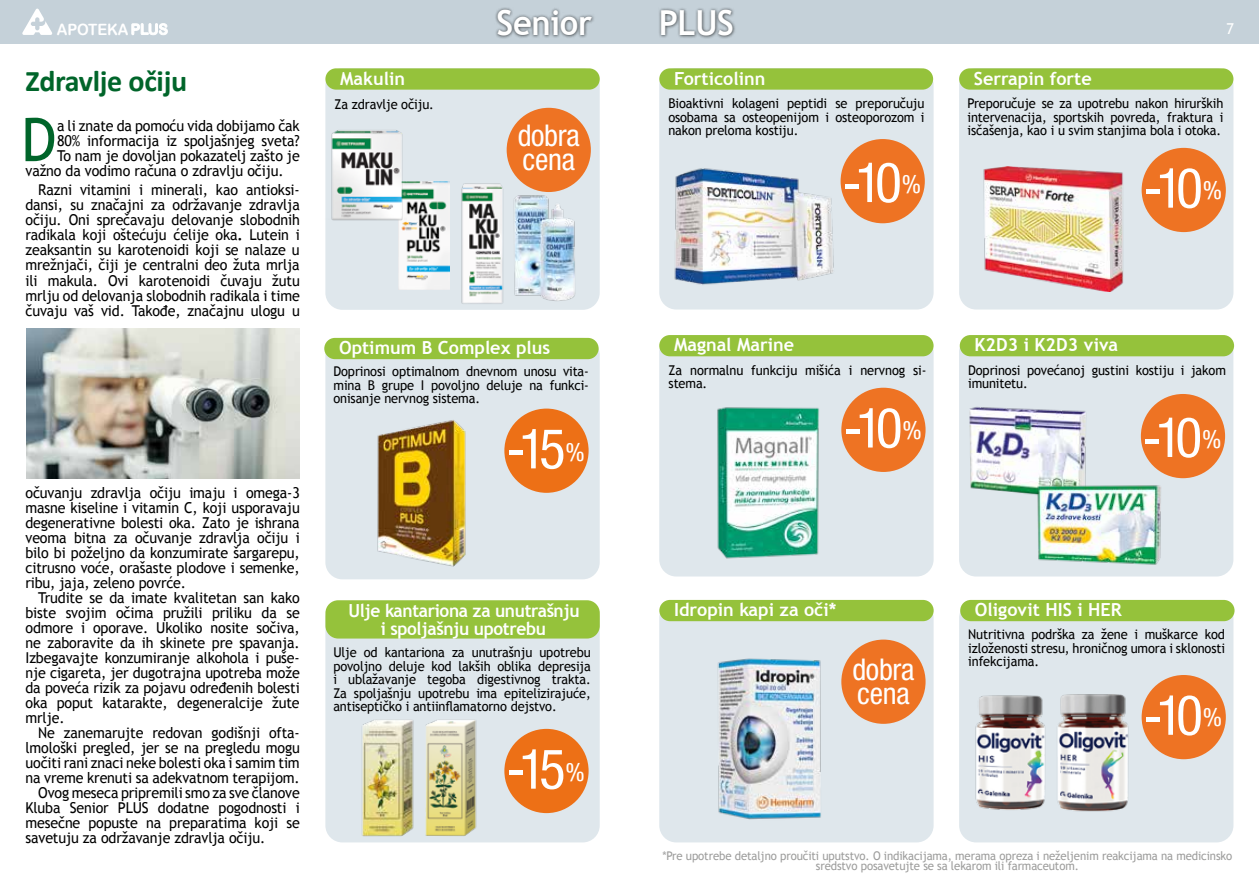
<style>
.page{position:relative;width:1259px;height:885px;background:#fff}
.page>*{position:absolute;margin:0;border:0;box-sizing:border-box;transform-origin:0 0}
.t1{font:60.3px "Trebuchet MS";color:#00652a;scale:.95 1}
.t2{font:condensed 55.5px "Helvetica Neue LT Pro";letter-spacing:-.12em;color:#fff}
.t3{font:700 34.5px "Trebuchet MS";letter-spacing:-.01em;color:#fff;scale:.95 1}
.t4{font:condensed 30px/24.3px "Helvetica Neue LT Pro";letter-spacing:-.01em;color:#fff}
.t5{font:700 30px "Calibri";letter-spacing:-.01em;color:#00652a}
.t6{font:700 18px "Trebuchet MS";color:#fff}
.t7{font:700 18px/18px "Trebuchet MS";letter-spacing:-.02em;color:#fff;text-align:center;scale:.96 1}
.t8{font:15.6px "Arial Rounded MT Bold";letter-spacing:-.01em;color:#fff;scale:.95 1}
.t9{font:15px/15px "Trebuchet MS";letter-spacing:-.01em;color:#000;text-align:justify;scale:.95 1}
.t10{font:15px "Trebuchet MS";color:#fff;scale:.95 1}
.t11{font:13.5px/13.5px "Trebuchet MS";letter-spacing:-.01em;color:#000;text-align:justify;scale:.95 1}
.t12{font:12px/10.5px "Trebuchet MS";letter-spacing:-.01em;color:#9d9d9c;text-align:center;scale:.95 1}
.s1{font-weight:700}
.s2{font-size:25.5px}
</style>
<div class="page">
<div style="left:629px;top:0;width:630px;height:44px;background:#c5d1d9"></div>
<div style="left:0;top:0;width:629px;height:44px;background:#c5d1d9"></div>
<svg style="left:22px;top:9px;width:30px;height:26px"></svg>
<div style="left:659px;top:68px;width:274px;height:241px;background:#dfe7ec;border-radius:17px"></div>
<div style="left:959px;top:68px;width:274px;height:241px;background:#dfe7ec;border-radius:17px"></div>
<div style="left:659px;top:335px;width:274px;height:241px;background:#dfe7ec;border-radius:17px"></div>
<div style="left:959px;top:335px;width:274px;height:241px;background:#dfe7ec;border-radius:17px"></div>
<div style="left:659px;top:601px;width:274px;height:241px;background:#dfe7ec;border-radius:17px"></div>
<div style="left:959px;top:601px;width:274px;height:241px;background:#dfe7ec;border-radius:17px"></div>
<svg style="left:131px;top:23px;width:37px;height:13px"></svg>
<div style="left:325px;top:338px;width:275px;height:241px;background:#dfe7ec;border-radius:17px"></div>
<div style="left:325px;top:601px;width:275px;height:241px;background:#dfe7ec;border-radius:17px"></div>
<div style="left:494px;top:6px;width:242px;height:33px;background:#000;opacity:.75"></div>
<div style="left:659px;top:600px;width:274px;height:21px;background:#95c23b;border-radius:11px"></div>
<div style="left:960px;top:600px;width:274px;height:21px;background:#95c23b;border-radius:11px"></div>
<div style="left:504px;top:728px;width:84px;height:85px;background:#ed7016;border-radius:50%"></div>
<div style="left:1141px;top:675px;width:84px;height:84px;background:#ee7323;border-radius:50%"></div>
<div style="left:504px;top:408px;width:84px;height:85px;background:#ed7016;border-radius:50%"></div>
<div style="left:841px;top:639px;width:84px;height:84px;background:#ee7323;border-radius:50%"></div>
<div style="left:959px;top:335px;width:275px;height:21px;background:#95c23b;border-radius:11px"></div>
<div style="left:959px;top:68px;width:274px;height:22px;background:#95c23b;border-radius:11px"></div>
<div style="left:659px;top:335px;width:274px;height:21px;background:#95c23b;border-radius:11px"></div>
<div style="left:325px;top:68px;width:275px;height:242px;background:#dfe7ec;border-radius:17px"></div>
<div style="left:325px;top:68px;width:275px;height:22px;background:#95c23b;border-radius:11px"></div>
<div style="left:325px;top:600px;width:275px;height:38px;background:#95c23b;border-radius:13px"></div>
<div style="left:1141px;top:148px;width:84px;height:84px;background:#ee7323;border-radius:50%"></div>
<img style="left:717px;top:407px;width:102px;height:152px">
<div style="left:324px;top:338px;width:274px;height:21px;background:#95c23b;border-radius:11px"></div>
<div style="left:841px;top:387px;width:84px;height:85px;background:#ee7323;border-radius:50%"></div>
<div style="left:659px;top:68px;width:274px;height:22px;background:#95c23b;border-radius:11px"></div>
<div style="left:840px;top:139px;width:85px;height:84px;background:#ee7323;border-radius:50%"></div>
<div style="left:1141px;top:394px;width:84px;height:84px;background:#ee7323;border-radius:50%"></div>
<img style="left:377px;top:420px;width:89px;height:147px">
<img style="left:425px;top:720px;width:52px;height:116px">
<img style="left:362px;top:719px;width:52px;height:118px">
<img style="left:674px;top:168px;width:167px;height:117px">
<img style="left:983px;top:166px;width:140px;height:126px">
<img style="left:975px;top:695px;width:70px;height:115px">
<img style="left:1057px;top:694px;width:72px;height:118px">
<img style="left:969px;top:407px;width:117px;height:88px">
<img style="left:1033px;top:480px;width:128px;height:85px">
<img style="left:398px;top:181px;width:51px;height:108px">
<img style="left:325px;top:123px;width:81px;height:102px">
<img style="left:461px;top:183px;width:43px;height:121px">
<img style="left:514px;top:195px;width:61px;height:106px">
<img style="left:717px;top:658px;width:104px;height:162px">
<img style="left:26px;top:328px;width:273px;height:150px">
<div style="left:506px;top:108px;width:85px;height:84px;background:#ee7323;border-radius:50%"></div>
<p class="t8" style="left:57px;top:20px;width:77px">APOTEKA</p>
<h3 class="t5" style="left:26px;top:59px;width:163px">Zdravlje očiju</h3>
<p class="t6" style="left:340px;top:67px;width:66px">Makulin</p>
<h1 class="t1" style="left:21px;top:104px;width:38px">D</h1>
<p class="t9" style="left:57px;top:118px;width:257px">a li znate da pomoću vida dobijamo čak</p>
<p class="t9" style="left:57px;top:133px;width:257px">80% informacija iz spoljašnjeg sveta?</p>
<p class="t9" style="left:57px;top:148px;width:257px">To nam je dovoljan pokazatelj zašto je</p>
<p class="t9" style="left:26px;top:163px;width:273px">važno da vodimo računa o zdravlju očiju.</p>
<p class="t9" style="left:26px;top:183px;width:290px;text-indent:13px">Razni vitamini i minerali, kao antioksi&shy;dansi, su značajni za održavanje zdravlja očiju. Oni sprečavaju delovanje slobodnih radikala koji oštećuju ćelije oka<span class="s1">.</span> Lutein i zeaksantin su karotenoidi koji se nalaze u mrežnjači, čiji je centralni deo žuta mrlja ili makula. Ovi karotenoidi čuvaju žutu mrlju od delovanja slobodnih radikala i time čuvaju vaš vid. Takođe, značajnu ulogu u</p>
<p class="t11" style="left:335px;top:98px;width:106px">Za zdravlje očiju.</p>
<h3 class="t3" style="left:496px;top:1px;width:102px">Senior</h3>
<h3 class="t3" style="left:658px;top:1px;width:81px">PLUS</h3>
<h3 class="t4" style="left:518px;top:123px;width:64px">dobra cena</h3>
<p class="t6" style="left:674px;top:67px;width:93px">Forticolinn</p>
<p class="t11" style="left:668px;top:97px;width:271px">Bioaktivni kolageni peptidi se preporučuju osobama sa osteopenijom i osteoporozom i nakon preloma kostiju.</p>
<h2 class="t2" style="left:842px;top:150px;width:80px">-10<sup>%</sup></h2>
<p class="t6" style="left:339px;top:336px;width:213px">Optimum B Complex plus</p>
<p class="t11" style="left:333px;top:365px;width:270px">Doprinosi optimalnom dnevnom unosu vita&shy;mina B grupe I povoljno deluje na funkci&shy;onisanje nervnog sistema.</p>
<h2 class="t2" style="left:506px;top:416px;width:80px">-15 <span class="s2">%</span></h2>
<p class="t6" style="left:674px;top:333px;width:122px">Magnal Marine</p>
<p class="t11" style="left:668px;top:363px;width:273px">Za normalnu funkciju mišića i nervnog si&shy;stema.</p>
<h2 class="t2" style="left:843px;top:396px;width:80px">-10<sup>%</sup></h2>
<p class="t6" style="left:974px;top:67px;width:119px">Serrapin forte</p>
<p class="t10" style="left:1226px;top:19px;width:9px">7</p>
<p class="t11" style="left:967px;top:97px;width:271px">Preporučuje se za upotrebu nakon hirurških intervenacija, sportskih povreda, fraktura i isčašenja, kao i u svim stanjima bola i otoka.</p>
<h2 class="t2" style="left:1143px;top:156px;width:80px">-10<sup>%</sup></h2>
<p class="t6" style="left:974px;top:333px;width:145px">K2D3 i K2D3 viva</p>
<p class="t11" style="left:968px;top:363px;width:273px">Doprinosi povećanoj gustini kostiju i jakom imunitetu.</p>
<h2 class="t2" style="left:1142px;top:405px;width:80px">-10<sup>%</sup></h2>
<p class="t9" style="left:26px;top:485px;width:290px">očuvanju zdravlja očiju imaju i omega-3 masne kiseline i vitamin C, koji usporavaju degenerativne bolesti oka. Zato je ishrana veoma bitna za očuvanje zdravlja očiju i bilo bi poželjno da konzumirate šargarepu, citrusno voće, orašaste plodove i semenke, ribu, jaja, zeleno povrće.</p>
<p class="t9" style="left:26px;top:590px;width:290px;text-indent:13px">Trudite se da imate kvalitetan san kako biste svojim očima pružili priliku da se odmore i oporave. Ukoliko nosite sočiva, ne zaboravite da ih skinete pre spavanja.<br>Izbegavajte konzumiranje alkohola i puše&shy;nje cigareta, jer dugotrajna upotreba može da poveća rizik za pojavu određenih bolesti oka poput katarakte, degeneralcije žute mrlje.</p>
<p class="t9" style="left:38px;top:725px;width:277px">Ne zanemarujte redovan godišnji ofta-</p>
<p class="t9" style="left:26px;top:740px;width:290px">lmološki pregled, jer se na pregledu mogu</p>
<p class="t9" style="left:26px;top:755px;width:290px">uočiti rani znaci neke bolesti oka i samim tim</p>
<p class="t9" style="left:26px;top:770px;width:290px">na vreme krenuti sa adekvatnom terapijom.</p>
<p class="t9" style="left:38px;top:785px;width:277px">Ovog meseca pripremili smo za sve članove</p>
<p class="t9" style="left:26px;top:800px;width:290px">Kluba Senior PLUS dodatne pogodnosti i</p>
<p class="t9" style="left:26px;top:815px;width:290px">mesečne popuste na preparatima koji se</p>
<p class="t9" style="left:26px;top:830px;width:254px">savetuju za održavanje zdravlja očiju.</p>
<p class="t7" style="left:348px;top:601px;width:242px">Ulje kantariona za unutrašnju i spoljašnju upotrebu</p>
<p class="t11" style="left:333px;top:645px;width:272px">Ulje od kantariona za unutrašnju upotrebu povoljno deluje kod lakših oblika depresija i ublažavanje tegoba digestivnog trakta.<br>Za spoljašnju upotrebu ima epitelizirajuće, antiseptičko i antiinflamatorno dejstvo.</p>
<h2 class="t2" style="left:506px;top:736px;width:80px">-15 <span class="s2">%</span></h2>
<p class="t6" style="left:674px;top:598px;width:164px">Idropin kapi za oči*</p>
<p class="t6" style="left:975px;top:598px;width:148px">Oligovit HIS i HER</p>
<h3 class="t4" style="left:852px;top:657px;width:64px">dobra cena</h3>
<p class="t11" style="left:968px;top:628px;width:272px">Nutritivna podrška za žene i muškarce kod izloženosti stresu, hroničnog umora i sklonosti infekcijama.</p>
<h2 class="t2" style="left:1143px;top:683px;width:80px">-10<sup>%</sup></h2>
<p class="t12" style="left:662px;top:850px;width:601px">*Pre upotrebe detaljno proučiti uputstvo. O indikacijama, merama opreza i neželjenim reakcijama na medicinsko sredstvo posavetujte se sa lekarom ili farmaceutom.</p>
</div>
